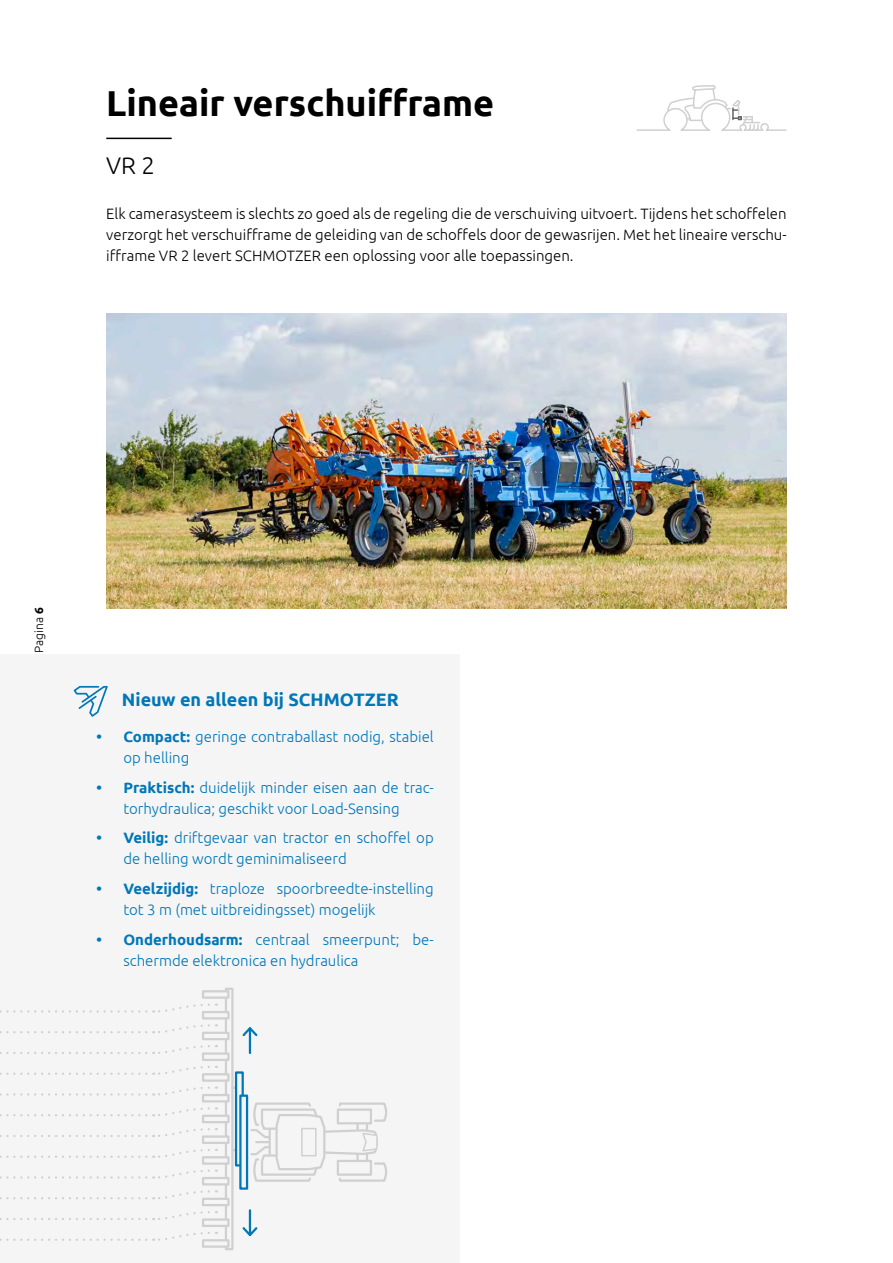
<style>
.page{position:relative;width:893px;height:1263px;background:#fff}
.page>*{position:absolute;margin:0;border:0;box-sizing:border-box;transform-origin:0 0}
.t1{font:700 36px "Ubuntu";color:#000}
.t2{font:300 24px "Ubuntu";color:#000}
.t3{font:700 18px "Ubuntu";color:#0077b9}
.t4{font:300 15px/21px "Ubuntu";color:#0077b9}
.t5{font:300 15px/21px "Ubuntu";color:#000;text-align:justify}
.t6{font:300 12px "Ubuntu";color:#000}
.s1{font-weight:700}
</style>
<div class="page">
<svg style="left:636px;top:85px;width:151px;height:46px"></svg>
<hr style="left:106px;top:138px;width:66px;height:1px;background:#000">
<div style="left:0;top:654px;width:459px;height:609px;background:#f5f5f5"></div>
<svg style="left:74px;top:686px;width:34px;height:31px"></svg>
<div style="left:225px;top:988px;width:9px;height:262px;background:#f5f5f5;border:2px solid #d0d0d0"></div>
<svg style="left:202px;top:1011px;width:28px;height:8px"></svg>
<svg style="left:202px;top:1094px;width:28px;height:8px"></svg>
<svg style="left:202px;top:1198px;width:28px;height:8px"></svg>
<div style="left:202px;top:1052px;width:28px;height:9px;background:#f5f5f5;border:2px solid #d0d0d0"></div>
<div style="left:202px;top:1156px;width:28px;height:9px;background:#f5f5f5;border:2px solid #d0d0d0"></div>
<div style="left:202px;top:1135px;width:28px;height:9px;background:#f5f5f5;border:2px solid #d0d0d0"></div>
<div style="left:202px;top:1239px;width:28px;height:9px;background:#f5f5f5;border:2px solid #d0d0d0"></div>
<div style="left:202px;top:990px;width:28px;height:9px;background:#f5f5f5;border:2px solid #d0d0d0"></div>
<div style="left:202px;top:1073px;width:28px;height:9px;background:#f5f5f5;border:2px solid #d0d0d0"></div>
<svg style="left:202px;top:1177px;width:28px;height:8px"></svg>
<svg style="left:202px;top:1032px;width:28px;height:8px"></svg>
<svg style="left:202px;top:1115px;width:28px;height:8px"></svg>
<div style="left:202px;top:1218px;width:28px;height:9px;background:#f5f5f5;border:2px solid #d0d0d0"></div>
<svg style="left:0;top:1003px;width:217px;height:11px"></svg>
<svg style="left:0;top:1024px;width:217px;height:10px"></svg>
<svg style="left:0;top:1232px;width:217px;height:10px"></svg>
<svg style="left:0;top:1211px;width:217px;height:10px"></svg>
<svg style="left:0;top:1190px;width:217px;height:10px"></svg>
<svg style="left:0;top:1169px;width:217px;height:11px"></svg>
<svg style="left:0;top:1149px;width:217px;height:10px"></svg>
<svg style="left:0;top:1128px;width:217px;height:10px"></svg>
<svg style="left:0;top:1107px;width:217px;height:10px"></svg>
<svg style="left:0;top:1086px;width:217px;height:11px"></svg>
<svg style="left:0;top:1066px;width:217px;height:10px"></svg>
<svg style="left:0;top:1045px;width:217px;height:10px"></svg>
<svg style="left:250px;top:1102px;width:137px;height:80px"></svg>
<div style="left:337px;top:1160px;width:35px;height:16px;background:#f5f5f5;border:2px solid #d0d0d0"></div>
<div style="left:337px;top:1108px;width:35px;height:16px;background:#f5f5f5;border:2px solid #d0d0d0"></div>
<hr style="left:249px;top:1028px;width:2px;height:25px;background:#0077b9">
<svg style="left:242px;top:1027px;width:16px;height:11px"></svg>
<hr style="left:249px;top:1210px;width:2px;height:25px;background:#0077b9">
<svg style="left:242px;top:1225px;width:16px;height:12px"></svg>
<div style="left:235px;top:1071px;width:9px;height:95px;background:#f5f5f5;border:2px solid #0077b9"></div>
<div style="left:239px;top:1094px;width:9px;height:96px;background:#f5f5f5;border:2px solid #0077b9"></div>
<img style="left:106px;top:314px;width:681px;height:294px">
<h1 class="t1" style="left:106px;top:81px;width:389px">Lineair verschuifframe</h1>
<h2 class="t2" style="left:106px;top:151px;width:50px">VR 2</h2>
<p class="t5" style="left:106px;top:203px;width:682px">Elk camerasysteem is slechts zo goed als de regeling die de verschuiving uitvoert. Tijdens het schoffelen verzorgt het verschuifframe de geleiding van de schoffels door de gewasrijen. Met het lineaire verschu&shy;ifframe VR 2 levert SCHMOTZER een oplossing voor alle toepassingen.</p>
<p class="t6" style="left:32px;top:653px;width:47px;rotate:-90deg">Pagina <span class="s1">6</span></p>
<p class="t3" style="left:122px;top:689px;width:278px">Nieuw en alleen bij SCHMOTZER</p>
<p class="t4" style="left:123px;top:726px;width:312px;text-indent:-27px"><span class="s1">• Compact:</span> geringe contraballast nodig, stabiel op helling</p>
<p class="t4" style="left:96px;top:777px;width:339px;text-align:center"><span class="s1">• Praktisch:</span> duidelijk minder eisen aan de trac&shy;torhydraulica; geschikt voor Load-Sensing</p>
<p class="t4" style="left:123px;top:827px;width:312px;text-indent:-27px"><span class="s1">• Veilig:</span> driftgevaar van tractor en schoffel op de helling wordt geminimaliseerd</p>
<p class="t4" style="left:123px;top:878px;width:312px;text-indent:-27px"><span class="s1">• Veelzijdig:</span> traploze spoorbreedte-instelling tot 3 m (met uitbreidingsset) mogelijk</p>
<p class="t4" style="left:123px;top:928px;width:312px;text-indent:-27px"><span class="s1">• Onderhoudsarm:</span> centraal smeerpunt; be&shy;schermde elektronica en hydraulica</p>
</div>
